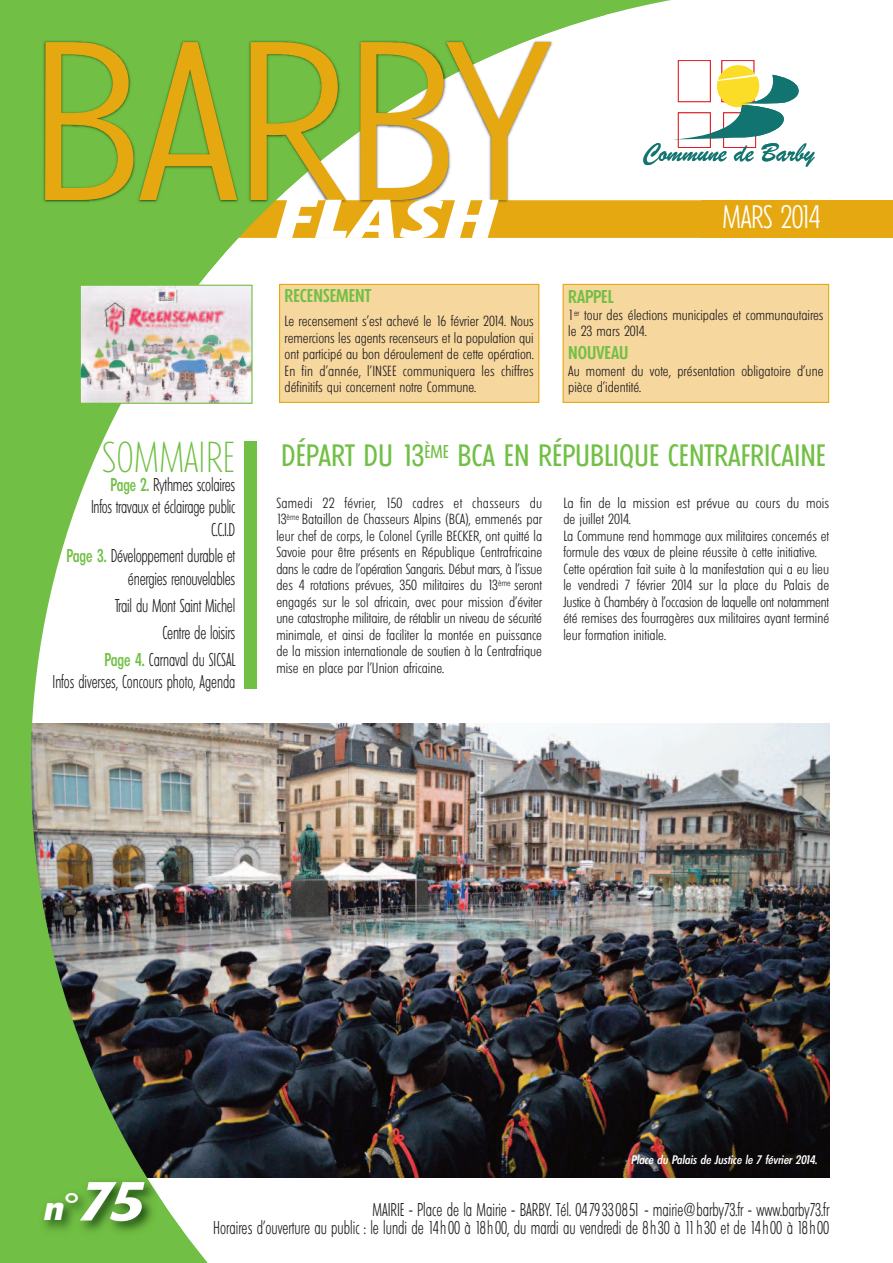
<style>
.page{position:relative;width:893px;height:1263px;background:#fff}
.page>*{position:absolute;margin:0;border:0;box-sizing:border-box;transform-origin:0 0}
.t1{font:300 condensed 219px "Limerick";letter-spacing:-.02em;color:#e6a810;scale:1.2 1}
.t2{font:italic 600 condensed 53.25px "Limerick";color:#fff;scale:1.25 1}
.t3{font:italic 600 condensed 52.95px "Limerick";letter-spacing:.04em;color:#fff;scale:1.81 1}
.t4{font:200 condensed 42px "Limerick";color:#71bf44}
.t5{font:300 condensed 31.5px "Limerick";letter-spacing:-.015em;color:#fff;scale:.9 1}
.t6{font:condensed 30px "Limerick";color:#71bf44}
.t7{font:27.45px "Brush Script";color:#127470}
.t8{font:300 condensed 18px/22.5px "Limerick";letter-spacing:-.005em;color:#231f20;text-align:right;scale:.82 1}
.t9{font:300 condensed 18px "Limerick";letter-spacing:-.005em;color:#231f20;scale:.8 1}
.t10{font:500 condensed 18px "Limerick";color:#71bf44}
.t11{font:300 condensed 14.25px/16.5px "Limerick";color:#231f20}
.t12{font:italic 500 condensed 12px "Limerick";color:#fff}
.s1{font-weight:500;color:#71bf44}
.s2{font-size:34.5px}
.s3{font-family:"Lucida Grande";font-weight:400;font-style:normal;font-stretch:normal;font-size:34.5px}
</style>
<div class="page">
<img style="left:810px;top:724px;width:19px;height:454px">
<div style="left:214px;top:200px;width:679px;height:38px;background:#e6a810"></div>
<img style="left:0;top:0;width:810px;height:1263px">
<img style="left:607px;top:15px;width:94px;height:185px">
<img style="left:607px;top:238px;width:94px;height:46px">
<img style="left:607px;top:200px;width:94px;height:38px">
<img style="left:11px;top:15px;width:596px;height:297px">
<img style="left:209px;top:1178px;width:49px;height:85px">
<img style="left:209px;top:1169px;width:49px;height:9px">
<img style="left:23px;top:1169px;width:186px;height:94px">
<div style="left:245px;top:441px;width:12px;height:248px;background:#71bf44"></div>
<div style="left:678px;top:61px;width:32px;height:41px;background:#fff"></div>
<div style="left:678px;top:60px;width:33px;height:42px;border:1px solid #de1f27"></div>
<div style="left:722px;top:61px;width:32px;height:41px;background:#fff"></div>
<div style="left:721px;top:60px;width:33px;height:42px;border:1px solid #de1f27"></div>
<div style="left:678px;top:113px;width:32px;height:34px;background:#fff"></div>
<div style="left:678px;top:112px;width:33px;height:36px;border:1px solid #de1f27"></div>
<div style="left:724px;top:113px;width:32px;height:34px;background:#fff"></div>
<div style="left:723px;top:112px;width:33px;height:36px;border:1px solid #de1f27"></div>
<div style="left:717px;top:65px;width:42px;height:42px;background:#fbdd27;border-radius:50%"></div>
<svg style="left:673px;top:74px;width:128px;height:66px"></svg>
<div style="left:280px;top:285px;width:258px;height:117px;background:#f6d79e"></div>
<div style="left:279px;top:284px;width:260px;height:119px;border:1px solid #e6a810"></div>
<div style="left:564px;top:285px;width:264px;height:117px;background:#f6d79e"></div>
<div style="left:563px;top:284px;width:266px;height:119px;border:1px solid #e6a810"></div>
<img style="left:82px;top:287px;width:169px;height:115px">
<div style="left:80px;top:285px;width:173px;height:119px;border:1px solid #71bf44"></div>
<h1 class="t1" style="left:28px;top:-4px;width:435px">BARBY</h1>
<h3 class="t3" style="left:272px;top:189px;width:123px">FLASH</h3>
<h3 class="t7" style="left:642px;top:136px;width:173px">Commune de Barby</h3>
<h3 class="t5" style="left:722px;top:198px;width:111px">MARS 2014</h3>
<p class="t10" style="left:285px;top:286px;width:88px">RECENSEMENT</p>
<p class="t11" style="left:285px;top:313px;width:251px;text-align:justify">Le recensement s’est achevé le 16 février 2014. Nous remercions les agents recenseurs et la population qui ont participé au bon déroulement de cette opération.<br>En fin d’année, l’INSEE communiquera les chiffres définitifs qui concernent notre Commune.</p>
<p class="t10" style="left:568px;top:287px;width:47px">RAPPEL</p>
<p class="t11" style="left:568px;top:307px;width:257px">1<sup>er</sup> tour des élections municipales et communautaires le 23 mars 2014.</p>
<p class="t10" style="left:568px;top:343px;width:62px">NOUVEAU</p>
<p class="t11" style="left:568px;top:363px;width:257px">Au moment du vote, présentation obligatoire d’une pièce d’identité.</p>
<h3 class="t4" style="left:102px;top:433px;width:135px">SOMMAIRE</h3>
<p class="t8" style="left:91px;top:473px;width:178px"><span class="s1">Page 2.</span> Rythmes scolaires<br>Infos travaux et éclairage public<br>C.C.I.D</p>
<p class="t8" style="left:66px;top:545px;width:207px"><span class="s1">Page 3.</span> Développement durable et énergies renouvelables</p>
<p class="t8" style="left:104px;top:592px;width:161px;line-height:26.8px">Trail du Mont Saint Michel<br>Centre de loisirs<br><span class="s1">Page 4.</span> Carnaval du SICSAL</p>
<p class="t9" style="left:53px;top:671px;width:230px">Infos diverses, Concours photo, Agenda</p>
<h3 class="t6" style="left:281px;top:438px;width:546px">DÉPART DU 13<sup>ÈME</sup> BCA EN RÉPUBLIQUE CENTRAFRICAINE</h3>
<p class="t11" style="left:276px;top:495px;width:267px;text-align:justify">Samedi 22 février, 150 cadres et chasseurs du 13<sup>ème</sup> Bataillon de Chasseurs Alpins (BCA), emmenés par leur chef de corps, le Colonel Cyrille BECKER, ont quitté la Savoie pour être présents en République Centrafricaine dans le cadre de l’opération Sangaris. Début mars, à l’issue des 4 rotations prévues, 350 militaires du 13<sup>ème</sup> seront engagés sur le sol africain, avec pour mission d’éviter une catastrophe militaire, de rétablir un niveau de sécurité minimale, et ainsi de faciliter la montée en puissance de la mission internationale de soutien à la Centrafrique mise en place par l’Union africaine.</p>
<p class="t11" style="left:563px;top:495px;width:267px">La fin de la mission est prévue au cours du mois de juillet 2014.<br>La Commune rend hommage aux militaires concernés et formule des vœux de pleine réussite à cette initiative.<br>Cette opération fait suite à la manifestation qui a eu lieu le vendredi 7 février 2014 sur la place du Palais de Justice à Chambéry à l’occasion de laquelle ont notamment été remises des fourragères aux militaires ayant terminé leur formation initiale.</p>
<p class="t12" style="left:631px;top:1153px;width:188px">Place du Palais de Justice le 7 février 2014.</p>
<h2 class="t2" style="left:43px;top:1171px;width:80px"><span class="s2">n</span><span class="s3">°</span>75</h2>
<p class="t8" style="left:213px;top:1201px;width:753px;line-height:18px">MAIRIE - Place de la Mairie - BARBY. Tél. 0479330851 - mairie@barby73.fr - www.barby73.fr<br>Horaires d’ouverture au public : le lundi de 14h00 à 18h00, du mardi au vendredi de 8h30 à 11h30 et de 14h00 à 18h00</p>
</div>
